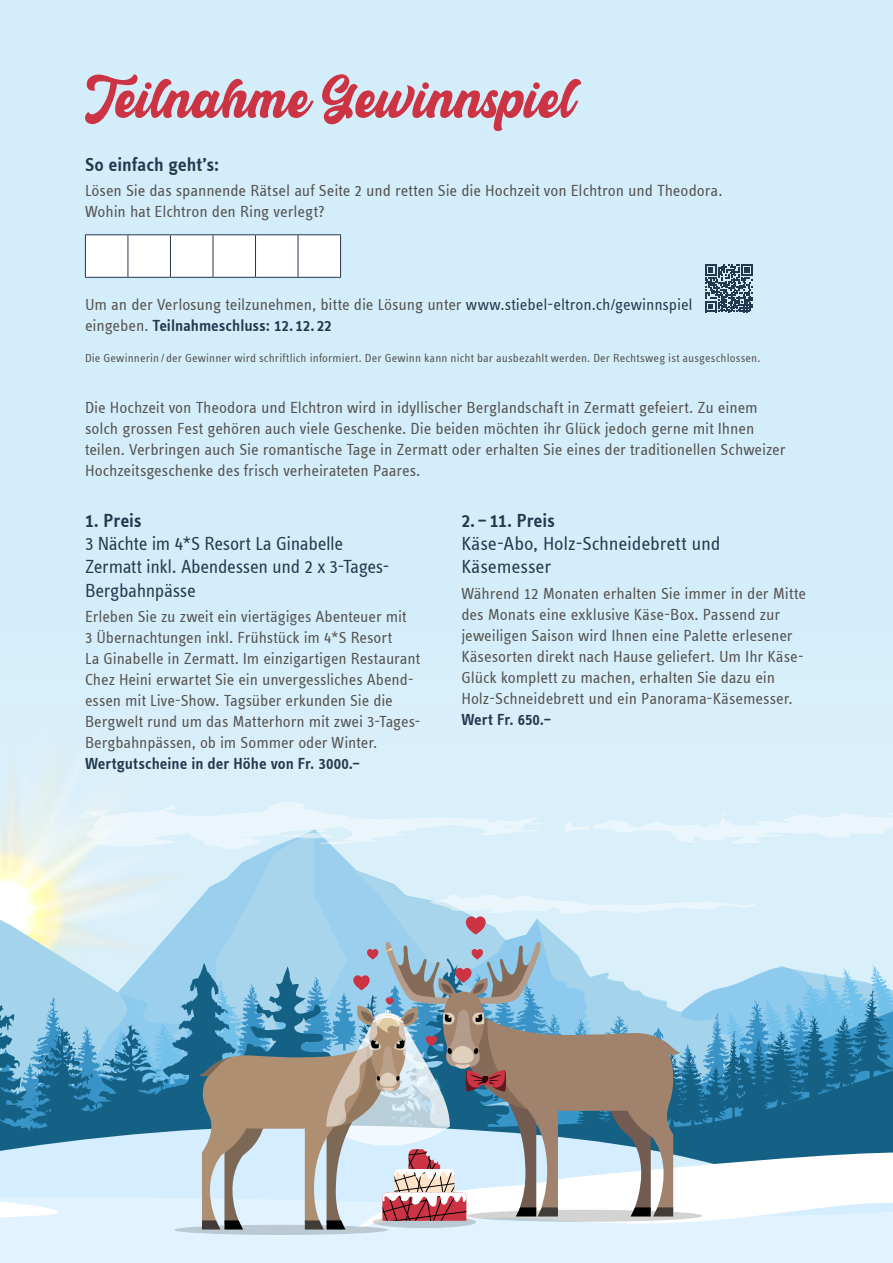
<style>
.page{position:relative;width:893px;height:1263px;background:#fff}
.page>*{position:absolute;margin:0;border:0;box-sizing:border-box;transform-origin:0 0}
.t1{font:52.5px "Retrow Mentho";color:#cc3443}
.t2{font:19.5px/23.4px "STE Info Office";letter-spacing:-.015em;color:#24394f}
.t3{font:700 19.5px "STE Info Office";letter-spacing:-.005em;color:#24394f}
.t4{font:16.5px/21px "STE Info Office";letter-spacing:-.005em;color:#55524e}
.t5{font:700 16.5px "STE Info Office";color:#24394f}
.t6{font:12px "STE Info Office";letter-spacing:.01em;color:#55524e}
.s1{color:#24394f}
.s2{font-weight:700;color:#24394f}
</style>
<div class="page">
<div style="left:0;top:0;width:893px;height:745px;background:#d3edfb"></div>
<svg style="left:0;top:738px;width:893px;height:525px;background:#b3cedb"></svg>
<div style="left:86px;top:235px;width:254px;height:42px;background:#fff"></div>
<hr style="left:85px;top:234px;width:43px;height:1px;background:#24394f">
<hr style="left:85px;top:235px;width:1px;height:42px;background:#24394f">
<hr style="left:128px;top:234px;width:42px;height:1px;background:#24394f">
<hr style="left:128px;top:235px;width:1px;height:42px;background:#24394f">
<hr style="left:170px;top:234px;width:43px;height:1px;background:#24394f">
<hr style="left:170px;top:235px;width:1px;height:42px;background:#24394f">
<hr style="left:213px;top:234px;width:42px;height:1px;background:#24394f">
<hr style="left:213px;top:235px;width:1px;height:42px;background:#24394f">
<hr style="left:255px;top:234px;width:43px;height:1px;background:#24394f">
<hr style="left:255px;top:235px;width:1px;height:42px;background:#24394f">
<hr style="left:298px;top:234px;width:43px;height:1px;background:#24394f">
<hr style="left:298px;top:235px;width:1px;height:42px;background:#24394f">
<hr style="left:340px;top:235px;width:1px;height:42px;background:#24394f">
<hr style="left:85px;top:277px;width:43px;height:1px;background:#24394f">
<hr style="left:128px;top:277px;width:42px;height:1px;background:#24394f">
<hr style="left:170px;top:277px;width:43px;height:1px;background:#24394f">
<hr style="left:213px;top:277px;width:42px;height:1px;background:#24394f">
<hr style="left:255px;top:277px;width:43px;height:1px;background:#24394f">
<hr style="left:298px;top:277px;width:43px;height:1px;background:#24394f">
<svg style="left:705px;top:264px;width:48px;height:48px"></svg>
<h1 class="t1" style="left:85px;top:64px;width:490px">Teilnahme Gewinnspiel</h1>
<p class="t3" style="left:85px;top:153px;width:136px">So einfach geht’s:</p>
<p class="t4" style="left:85px;top:180px;width:639px">Lösen Sie das spannende Rätsel auf Seite 2 und retten Sie die Hochzeit von Elchtron und Theodora.<br>Wohin hat Elchtron den Ring verlegt?</p>
<p class="t4" style="left:85px;top:294px;width:609px">Um an der Verlosung teilzunehmen, bitte die Lösung unter <span class="s1">www.stiebel-eltron.ch/gewinnspiel </span>eingeben. <span class="s2">Teilnahmeschluss: 12. 12. 22</span></p>
<p class="t6" style="left:85px;top:351px;width:677px">Die Gewinnerin / der Gewinner wird schriftlich informiert. Der Gewinn kann nicht bar ausbezahlt werden. Der Rechtsweg ist ausgeschlossen.</p>
<p class="t4" style="left:85px;top:396px;width:702px">Die Hochzeit von Theodora und Elchtron wird in idyllischer Berglandschaft in Zermatt gefeiert. Zu einem solch grossen Fest gehören auch viele Geschenke. Die beiden möchten ihr Glück jedoch gerne mit Ihnen teilen. Verbringen auch Sie romantische Tage in Zermatt oder erhalten Sie eines der traditionellen Schweizer Hochzeitsgeschenke des frisch verheirateten Paares.</p>
<p class="t3" style="left:85px;top:509px;width:58px">1. Preis</p>
<p class="t2" style="left:85px;top:532px;width:306px">3 Nächte im 4*S Resort La Ginabelle<br>Zermatt inkl. Abendessen und 2 x 3-Tages-<br>Bergbahnpässe</p>
<p class="t4" style="left:85px;top:606px;width:337px">Erleben Sie zu zweit ein viertägiges Abenteuer mit<br>3 Übernachtungen inkl. Frühstück im 4*S Resort<br>La Ginabelle in Zermatt. Im einzigartigen Restaurant Chez Heini erwartet Sie ein unvergessliches Abend&shy;essen mit Live-Show. Tagsüber erkunden Sie die Bergwelt rund um das Matterhorn mit zwei 3-Tages-Bergbahnpässen, ob im Sommer oder Winter.</p>
<p class="t5" style="left:85px;top:754px;width:277px">Wertgutscheine in der Höhe von Fr. 3000.–</p>
<p class="t3" style="left:461px;top:509px;width:95px">2. – 11. Preis</p>
<p class="t2" style="left:461px;top:532px;width:261px">Käse-Abo, Holz-Schneidebrett und<br>Käsemesser</p>
<p class="t4" style="left:461px;top:582px;width:346px">Während 12 Monaten erhalten Sie immer in der Mitte des Monats eine exklusive Käse-Box. Passend zur jeweiligen Saison wird Ihnen eine Palette erlesener Käsesorten direkt nach Hause geliefert. Um Ihr Käse-Glück komplett zu machen, erhalten Sie dazu ein Holz-Schneidebrett und ein Panorama-Käsemesser.</p>
<p class="t5" style="left:461px;top:710px;width:92px">Wert Fr. 650.–</p>
</div>
